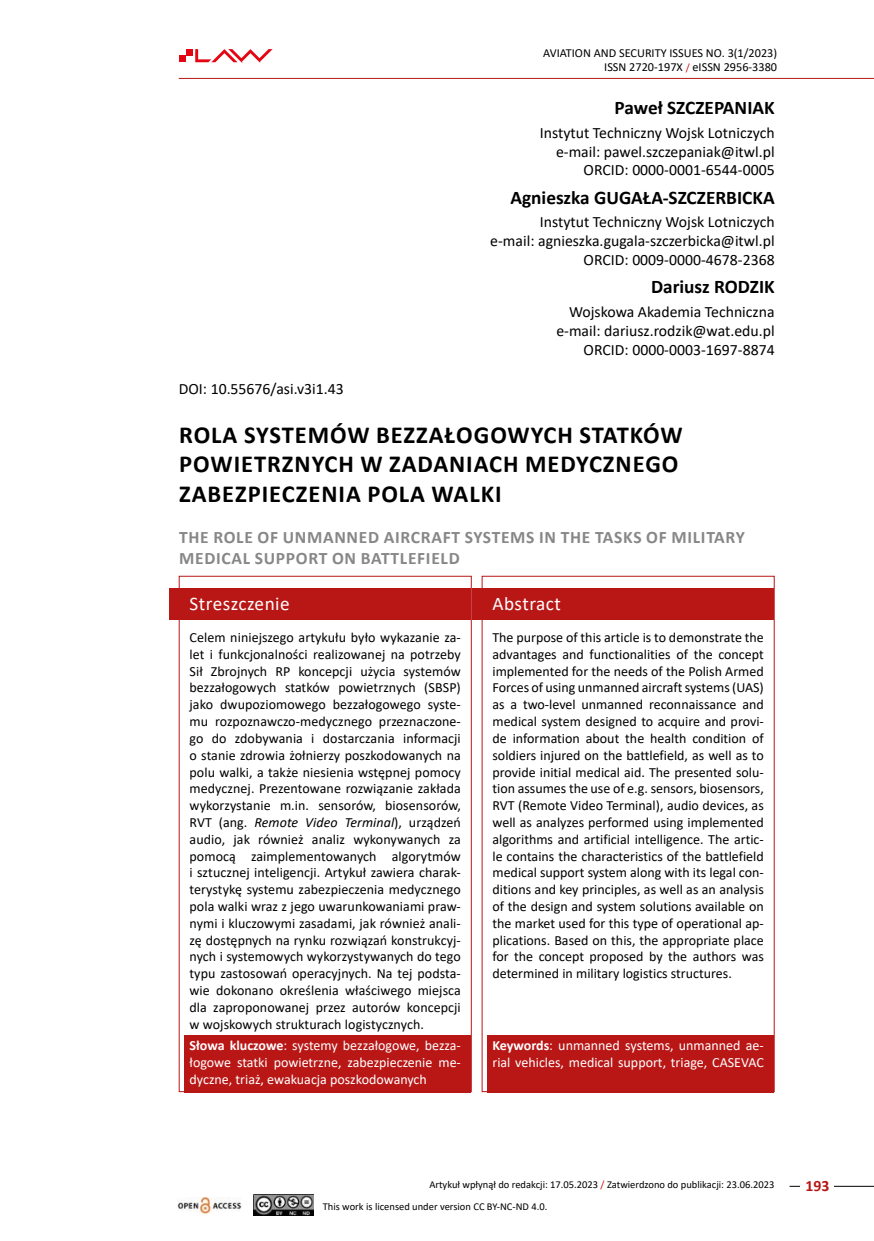
<style>
.page{position:relative;width:874px;height:1241px;background:#fff}
.page>*{position:absolute;margin:0;border:0;box-sizing:border-box;transform-origin:0 0}
.t1{font:700 24.5px/29.4px "Calibri";letter-spacing:.04em;color:#000}
.t2{font:700 19.25px "Calibri";color:#000}
.t3{font:19.25px "Calibri";letter-spacing:.025em;color:#fff}
.t4{font:700 17.5px/21px "Calibri";letter-spacing:.04em;color:#878787}
.t5{font:15.75px/18.9px "Calibri";color:#000;text-align:right}
.t6{font:700 15.75px "Calibri";color:#b81716}
.t7{font:14px/16.8px "Calibri";color:#000;text-align:justify}
.t8{font:14px/16.8px "Calibri";color:#fff;text-align:justify}
.t9{font:12.25px/14.7px "Calibri";color:#000;text-align:right}
.t10{font:10.5px "Calibri";color:#000}
.s1{font-size:10.5px;color:#cd1719}
.s2{font-style:italic}
.s3{font-weight:700}
.s4{color:#cd1719}
</style>
<div class="page">
<hr style="left:179px;top:78px;width:694px;height:1px;background:#b81716">
<hr style="left:789px;top:1185px;width:84px;height:1px;background:#000">
<div style="left:800px;top:1154px;width:33px;height:60px;background:#fff"></div>
<img style="left:177px;top:1197px;width:64px;height:16px">
<img style="left:253px;top:1194px;width:60px;height:20px">
<svg style="left:179px;top:49px;width:94px;height:14px"></svg>
<div style="left:186px;top:49px;width:6px;height:7px;background:#e30613"></div>
<div style="left:179px;top:56px;width:7px;height:6px;background:#e30613"></div>
<svg style="left:195px;top:49px;width:77px;height:13px"></svg>
<div style="left:170px;top:588px;width:300px;height:32px;background:#b81716"></div>
<div style="left:184px;top:1034px;width:286px;height:58px;background:#b81716"></div>
<div style="left:179px;top:575px;width:292px;height:516px;border:1px solid #b81716"></div>
<div style="left:472px;top:588px;width:301px;height:32px;background:#b81716"></div>
<div style="left:487px;top:1034px;width:286px;height:58px;background:#b81716"></div>
<div style="left:481px;top:575px;width:293px;height:516px;border:1px solid #b81716"></div>
<p class="t9" style="left:543px;top:45px;width:235px">AVIATION AND SECURITY ISSUES NO. 3(1/2023)<br>ISSN 2720-197X <span class="s1">/</span> eISSN 2956-3380</p>
<h2 class="t2" style="left:614px;top:94px;width:161px">Paweł SZCZEPANIAK</h2>
<p class="t5" style="left:539px;top:122px;width:236px">Instytut Techniczny Wojsk Lotniczych e-mail: pawel.szczepaniak@itwl.pl<br>ORCID: 0000-0001-6544-0005</p>
<h2 class="t2" style="left:510px;top:183px;width:265px">Agnieszka GUGAŁA-SZCZERBICKA</h2>
<p class="t5" style="left:490px;top:212px;width:286px">Instytut Techniczny Wojsk Lotniczych<br>e-mail: agnieszka.gugala-szczerbicka@itwl.pl<br>ORCID: 0009-0000-4678-2368</p>
<h2 class="t2" style="left:650px;top:273px;width:125px">Dariusz RODZIK</h2>
<p class="t5" style="left:556px;top:302px;width:220px">Wojskowa Akademia Techniczna e-mail: dariusz.rodzik@wat.edu.pl<br>ORCID: 0000-0003-1697-8874</p>
<p class="t5" style="left:179px;top:378px;width:166px">DOI: 10.55676/asi.v3i1.43</p>
<h1 class="t1" style="left:179px;top:420px;width:504px">ROLA SYSTEMÓW BEZZAŁOGOWYCH STATKÓW<br>POWIETRZNYCH W ZADANIACH MEDYCZNEGO<br>ZABEZPIECZENIA POLA WALKI</h1>
<p class="t4" style="left:179px;top:526px;width:567px">THE ROLE OF UNMANNED AIRCRAFT SYSTEMS IN THE TASKS OF MILITARY<br>MEDICAL SUPPORT ON BATTLEFIELD</p>
<h2 class="t3" style="left:189px;top:590px;width:102px">Streszczenie</h2>
<p class="t7" style="left:189px;top:628px;width:273px">Celem niniejszego artykułu było wykazanie za&shy;let i funkcjonalności realizowanej na potrzeby Sił Zbrojnych RP koncepcji użycia systemów bezzałogowych statków powietrznych (SBSP) jako dwupoziomowego bezzałogowego syste&shy;mu rozpoznawczo-medycznego przeznaczone&shy;go do zdobywania i dostarczania informacji o stanie zdrowia żołnierzy poszkodowanych na polu walki, a także niesienia wstępnej pomocy medycznej. Prezentowane rozwiązanie zakłada wykorzystanie m.in. sensorów, biosensorów, RVT (ang. <span class="s2">Remote Video Terminal</span>), urządzeń audio, jak również analiz wykonywanych za pomocą zaimplementowanych algorytmów i sztucznej inteligencji. Artykuł zawiera charak&shy;terystykę systemu zabezpieczenia medycznego pola walki wraz z jego uwarunkowaniami praw&shy;nymi i kluczowymi zasadami, jak również anali&shy;zę dostępnych na rynku rozwiązań konstrukcyj&shy;nych i systemowych wykorzystywanych do tego typu zastosowań operacyjnych. Na tej podsta&shy;wie dokonano określenia właściwego miejsca dla zaproponowanej przez autorów koncepcji w wojskowych strukturach logistycznych.</p>
<p class="t8" style="left:189px;top:1036px;width:273px"><span class="s3">Słowa kluczowe</span>: systemy bezzałogowe, bezza&shy;łogowe statki powietrzne, zabezpieczenie me&shy;dyczne, triaż, ewakuacja poszkodowanych</p>
<h2 class="t3" style="left:492px;top:590px;width:70px">Abstract</h2>
<p class="t7" style="left:492px;top:628px;width:273px">The purpose of this article is to demonstrate the advantages and functionalities of the concept implemented for the needs of the Polish Armed Forces of using unmanned aircraft systems (UAS) as a two-level unmanned reconnaissance and medical system designed to acquire and provi&shy;de information about the health condition of soldiers injured on the battlefield, as well as to provide initial medical aid. The presented solu&shy;tion assumes the use of e.g. sensors, biosensors, RVT (Remote Video Terminal), audio devices, as well as analyzes performed using implemented algorithms and artificial intelligence. The artic&shy;le contains the characteristics of the battlefield medical support system along with its legal con&shy;ditions and key principles, as well as an analysis of the design and system solutions available on the market used for this type of operational ap&shy;plications. Based on this, the appropriate place for the concept proposed by the authors was determined in military logistics structures.</p>
<p class="t8" style="left:492px;top:1036px;width:273px"><span class="s3">Keywords</span>: unmanned systems, unmanned ae&shy;rial vehicles, medical support, triage, CASEVAC</p>
<p class="t10" style="left:429px;top:1177px;width:346px">Artykuł wpłynął do redakcji: 17.05.2023 <span class="s4">/</span> Zatwierdzono do publikacji: 23.06.2023</p>
<p class="t6" style="left:805px;top:1173px;width:25px">193</p>
<p class="t10" style="left:322px;top:1198px;width:226px">This work is licensed under version CC BY-NC-ND 4.0.</p>
</div>
